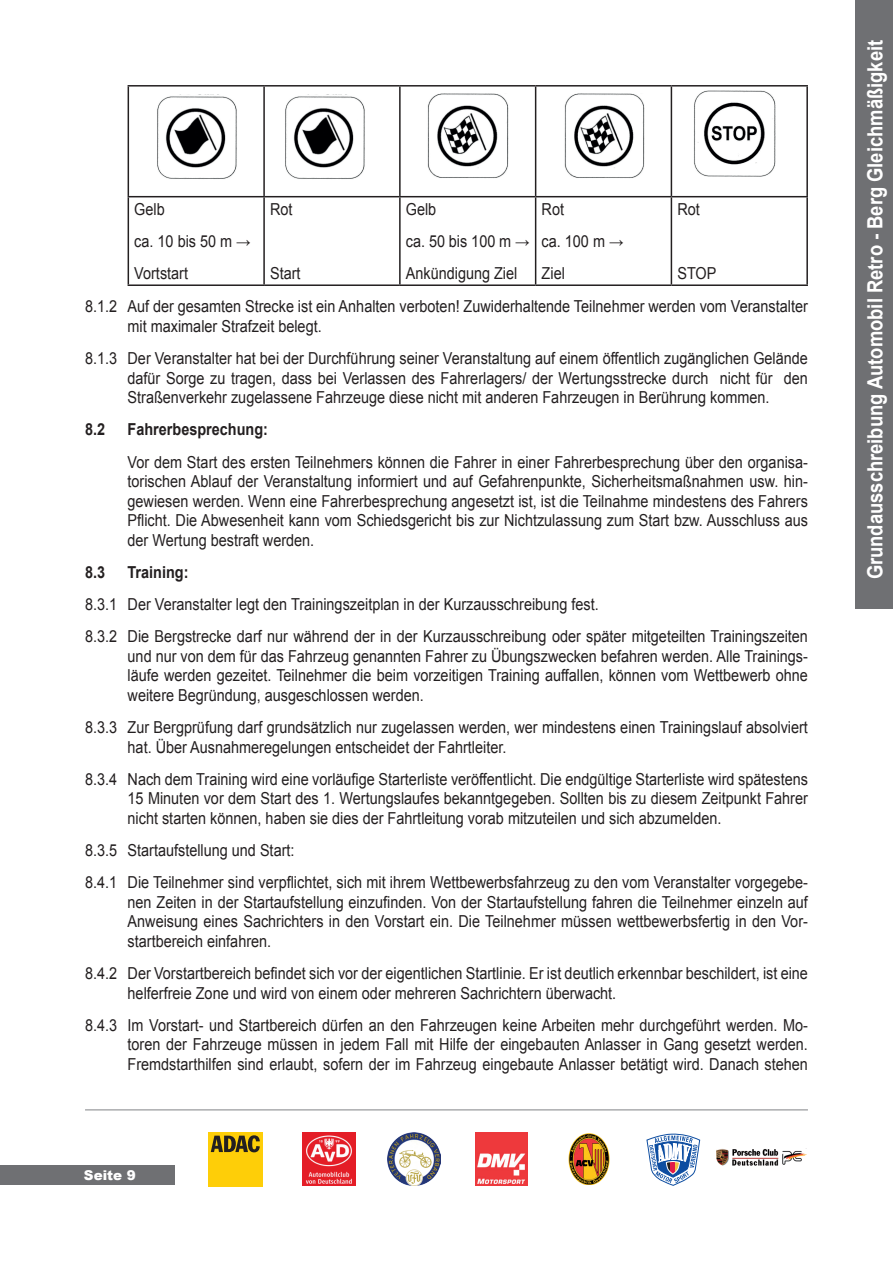
<style>
.page{position:relative;width:893px;height:1263px;background:#fff}
.page>*{position:absolute;margin:0;border:0;box-sizing:border-box;transform-origin:0 0}
.t1{font:700 21px "Arial";color:#fff;scale:.88 1}
.t2{font:16.5px/19.5px "Arial";color:#231f20;scale:.88 1}
.t3{font:700 16.5px "Arial";color:#231f20;scale:.88 1}
.t4{font:900 13.5px "Arial";color:#fff}
</style>
<div class="page">
<div style="left:0;top:1165px;width:174px;height:20px;background:#6f7073"></div>
<div style="left:856px;top:0;width:37px;height:608px;background:#6f7073"></div>
<hr style="left:85px;top:1109px;width:723px;height:1px;background:#808285">
<div style="left:208px;top:1133px;width:54px;height:54px;background:#fece08"></div>
<svg style="left:211px;top:1135px;width:49px;height:17px"></svg>
<img style="left:302px;top:1132px;width:53px;height:54px">
<img style="left:475px;top:1133px;width:53px;height:52px">
<img style="left:388px;top:1132px;width:52px;height:53px">
<img style="left:568px;top:1133px;width:42px;height:51px">
<svg style="left:646px;top:1134px;width:54px;height:52px"></svg>
<img style="left:716px;top:1148px;width:91px;height:18px">
<hr style="left:128px;top:85px;width:136px;height:2px;background:#231f20">
<hr style="left:128px;top:87px;width:1px;height:109px;background:#231f20">
<hr style="left:264px;top:85px;width:136px;height:2px;background:#231f20">
<hr style="left:263px;top:87px;width:2px;height:109px;background:#231f20">
<hr style="left:400px;top:85px;width:136px;height:2px;background:#231f20">
<hr style="left:399px;top:87px;width:2px;height:109px;background:#231f20">
<hr style="left:536px;top:85px;width:135px;height:2px;background:#231f20">
<hr style="left:535px;top:87px;width:1px;height:109px;background:#231f20">
<hr style="left:671px;top:85px;width:137px;height:2px;background:#231f20">
<hr style="left:671px;top:87px;width:1px;height:109px;background:#231f20">
<hr style="left:806px;top:87px;width:2px;height:109px;background:#231f20">
<hr style="left:128px;top:196px;width:136px;height:1px;background:#231f20">
<hr style="left:128px;top:197px;width:1px;height:87px;background:#231f20">
<hr style="left:264px;top:196px;width:136px;height:1px;background:#231f20">
<hr style="left:263px;top:197px;width:2px;height:87px;background:#231f20">
<hr style="left:400px;top:196px;width:136px;height:1px;background:#231f20">
<hr style="left:399px;top:197px;width:2px;height:87px;background:#231f20">
<hr style="left:536px;top:196px;width:135px;height:1px;background:#231f20">
<hr style="left:535px;top:197px;width:1px;height:87px;background:#231f20">
<hr style="left:671px;top:196px;width:137px;height:1px;background:#231f20">
<hr style="left:671px;top:197px;width:1px;height:87px;background:#231f20">
<hr style="left:806px;top:197px;width:2px;height:87px;background:#231f20">
<hr style="left:128px;top:284px;width:136px;height:2px;background:#231f20">
<hr style="left:264px;top:284px;width:136px;height:2px;background:#231f20">
<hr style="left:400px;top:284px;width:136px;height:2px;background:#231f20">
<hr style="left:536px;top:284px;width:135px;height:2px;background:#231f20">
<hr style="left:671px;top:284px;width:137px;height:2px;background:#231f20">
<img style="left:157px;top:94px;width:80px;height:85px">
<img style="left:285px;top:94px;width:80px;height:85px">
<img style="left:427px;top:93px;width:82px;height:85px">
<img style="left:564px;top:93px;width:81px;height:85px">
<img style="left:694px;top:91px;width:81px;height:85px">
<p class="t2" style="left:134px;top:193px;width:134px;line-height:32.2px">Gelb<br>ca. 10 bis 50 m →<br>Vortstart</p>
<p class="t2" style="left:270px;top:199px;width:27px">Rot</p>
<p class="t2" style="left:406px;top:193px;width:142px;line-height:32.2px">Gelb<br>ca. 50 bis 100 m →<br>Ankündigung Ziel</p>
<p class="t2" style="left:542px;top:193px;width:95px;line-height:32.2px">Rot<br>ca. 100 m →<br>Ziel</p>
<p class="t2" style="left:677px;top:199px;width:27px">Rot</p>
<p class="t2" style="left:85px;top:257px;width:823px;line-height:33px;text-indent:592px">STOP<br>8.1.2 Auf der gesamten Strecke ist ein Anhalten verboten! Zuwiderhaltende Teilnehmer werden vom Veranstalter</p>
<p class="t2" style="left:85px;top:310px;width:823px;line-height:32.2px;text-indent:43px">mit maximaler Strafzeit belegt.<br>8.1.3 Der Veranstalter hat bei der Durchführung seiner Veranstaltung auf einem öffentlich zugänglichen Gelände</p>
<p class="t2" style="left:128px;top:368px;width:775px">dafür Sorge zu tragen, dass bei Verlassen des Fahrerlagers/ der Wertungsstrecke durch nicht für den<br>Straßenverkehr zugelassene Fahrzeuge diese nicht mit anderen Fahrzeugen in Berührung kommen.</p>
<p class="t3" style="left:85px;top:418px;width:24px">8.2</p>
<p class="t3" style="left:128px;top:418px;width:161px">Fahrerbesprechung:</p>
<p class="t2" style="left:128px;top:452px;width:775px;text-align:justify">Vor dem Start des ersten Teilnehmers können die Fahrer in einer Fahrerbesprechung über den organisa&shy;torischen Ablauf der Veranstaltung informiert und auf Gefahrenpunkte, Sicherheitsmaßnahmen usw. hin&shy;gewiesen werden. Wenn eine Fahrerbesprechung angesetzt ist, ist die Teilnahme mindestens des Fahrers Pflicht. Die Abwesenheit kann vom Schiedsgericht bis zur Nichtzulassung zum Start bzw. Ausschluss aus der Wertung bestraft werden.</p>
<p class="t3" style="left:85px;top:561px;width:24px">8.3</p>
<p class="t3" style="left:128px;top:561px;width:71px">Training:</p>
<p class="t2" style="left:85px;top:588px;width:823px;line-height:32.2px">8.3.1 Der Veranstalter legt den Trainingszeitplan in der Kurzausschreibung fest.<br>8.3.2 Die Bergstrecke darf nur während der in der Kurzausschreibung oder später mitgeteilten Trainingszeiten</p>
<p class="t2" style="left:128px;top:646px;width:775px;text-align:justify">und nur von dem für das Fahrzeug genannten Fahrer zu Übungszwecken befahren werden. Alle Trainings&shy;läufe werden gezeitet. Teilnehmer die beim vorzeitigen Training auffallen, können vom Wettbewerb ohne weitere Begründung, ausgeschlossen werden.</p>
<p class="t2" style="left:128px;top:718px;width:775px;text-indent:-43px">8.3.3 Zur Bergprüfung darf grundsätzlich nur zugelassen werden, wer mindestens einen Trainingslauf absolviert hat. Über Ausnahmeregelungen entscheidet der Fahrtleiter.</p>
<p class="t2" style="left:128px;top:769px;width:775px;text-align:justify;text-indent:-42px">8.3.4 Nach dem Training wird eine vorläufige Starterliste veröffentlicht. Die endgültige Starterliste wird spätestens 15 Minuten vor dem Start des 1. Wertungslaufes bekanntgegeben. Sollten bis zu diesem Zeitpunkt Fahrer nicht starten können, haben sie dies der Fahrtleitung vorab mitzuteilen und sich abzumelden.</p>
<p class="t2" style="left:85px;top:834px;width:823px;line-height:32.2px">8.3.5 Startaufstellung und Start:<br>8.4.1 Die Teilnehmer sind verpflichtet, sich mit ihrem Wettbewerbsfahrzeug zu den vom Veranstalter vorgegebe-</p>
<p class="t2" style="left:128px;top:892px;width:775px;text-align:justify">nen Zeiten in der Startaufstellung einzufinden. Von der Startaufstellung fahren die Teilnehmer einzeln auf Anweisung eines Sachrichters in den Vorstart ein. Die Teilnehmer müssen wettbewerbsfertig in den Vor&shy;startbereich einfahren.</p>
<p class="t2" style="left:128px;top:964px;width:775px;text-indent:-43px">8.4.2 Der Vorstartbereich befindet sich vor der eigentlichen Startlinie. Er ist deutlich erkennbar beschildert, ist eine helferfreie Zone und wird von einem oder mehreren Sachrichtern überwacht.</p>
<p class="t2" style="left:128px;top:1015px;width:775px;text-align:justify;text-indent:-42px">8.4.3 Im Vorstart- und Startbereich dürfen an den Fahrzeugen keine Arbeiten mehr durchgeführt werden. Mo&shy;toren der Fahrzeuge müssen in jedem Fall mit Hilfe der eingebauten Anlasser in Gang gesetzt werden.<br>Fremdstarthilfen sind erlaubt, sofern der im Fahrzeug eingebaute Anlasser betätigt wird. Danach stehen</p>
<p class="t2" style="left:270px;top:264px;width:36px">Start</p>
<p class="t4" style="left:84px;top:1165px;width:53px">Seite 9</p>
<p class="t1" style="left:861px;top:579px;width:614px;rotate:-90deg">Grundausschreibung Automobil Retro - Berg Gleichmäßigkeit</p>
</div>
